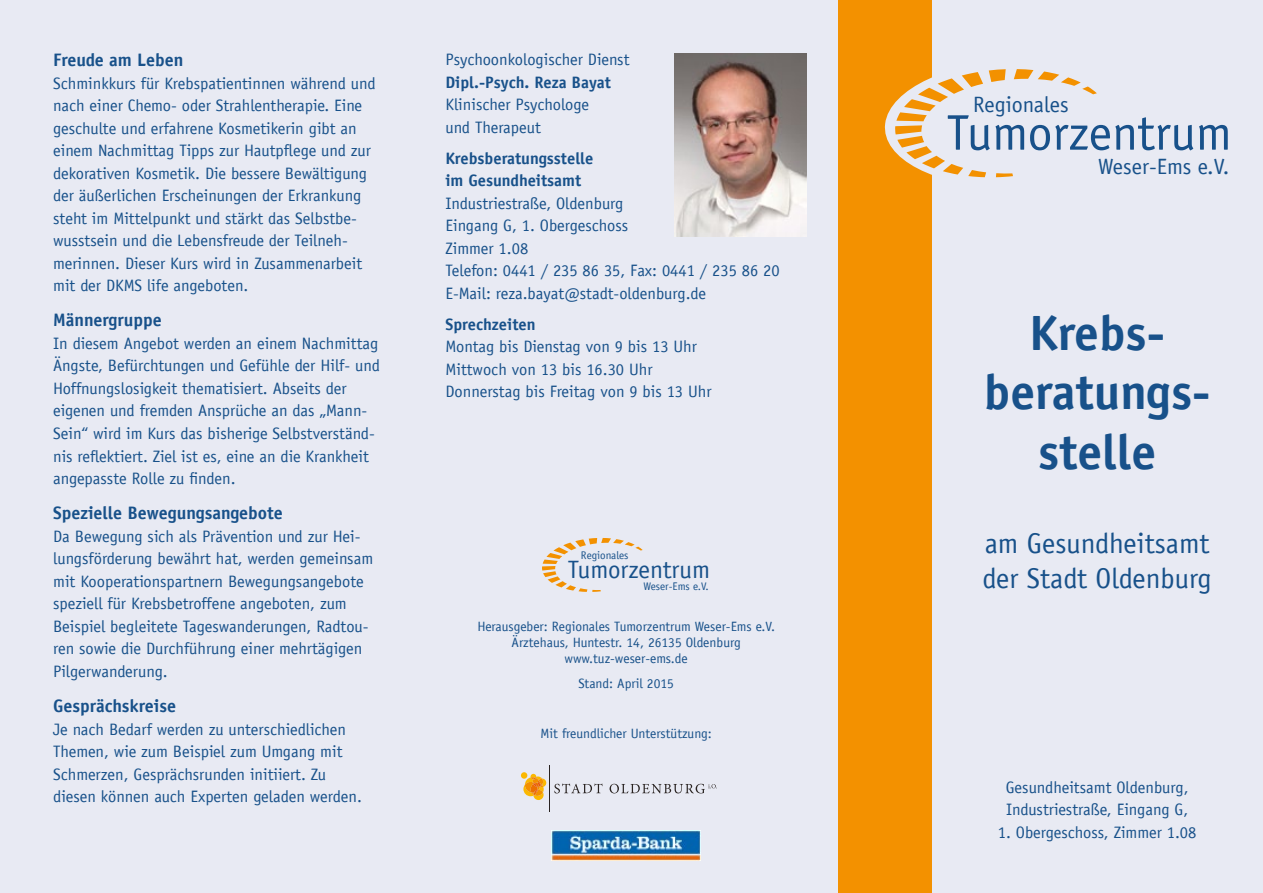
<style>
.page{position:relative;width:1263px;height:893px;background:#e8eaf3}
.page>*{position:absolute;margin:0;border:0;box-sizing:border-box;transform-origin:0 0}
.t1{font:50.1px "Officina Sans LT";color:#18518a}
.t2{font:700 49.5px/59.4px "Officina Sans LT";color:#18518a;text-align:center}
.t3{font:28.5px/34.2px "Officina Sans LT";color:#18518a}
.t4{font:25.05px "Officina Sans LT";color:#18518a}
.t5{font:22.2px "Officina Sans LT";color:#18518a}
.t6{font:700 18px "Officina Sans LT";color:#18518a}
.t7{font:16.5px/22.5px "Officina Sans LT";color:#18518a}
.t8{font:700 16.5px/22.5px "Officina Sans LT";color:#18518a}
.t9{font:13.5px/16.2px "Officina Sans LT";color:#18518a;text-align:center}
.t10{font:11.1px "Officina Sans LT";color:#18518a}
</style>
<div class="page">
<div style="left:838px;top:0;width:93px;height:893px;background:#f39100"></div>
<svg style="left:884px;top:61px;width:213px;height:126px"></svg>
<hr style="left:549px;top:765px;width:1px;height:47px;background:#292321">
<svg style="left:554px;top:784px;width:163px;height:9px"></svg>
<div style="left:521px;top:772px;width:6px;height:7px;background:#fbb800;border-radius:50%"></div>
<svg style="left:523px;top:774px;width:23px;height:26px"></svg>
<img style="left:552px;top:830px;width:148px;height:30px">
<img style="left:674px;top:53px;width:133px;height:184px">
<svg style="left:542px;top:538px;width:101px;height:54px"></svg>
<p class="t6" style="left:53px;top:49px;width:132px">Freude am Leben</p>
<p class="t7" style="left:53px;top:72px;width:324px">Schminkkurs für Krebspatientinnen während und nach einer Chemo- oder Strahlentherapie. Eine geschulte und erfahrene Kosmetikerin gibt an einem Nachmittag Tipps zur Hautpflege und zur dekorativen Kosmetik. Die bessere Bewältigung der äußerlichen Erscheinungen der Erkrankung steht im Mittelpunkt und stärkt das Selbstbe&shy;wusstsein und die Lebensfreude der Teilneh&shy;merinnen. Dieser Kurs wird in Zusammenarbeit mit der DKMS life angeboten.</p>
<p class="t6" style="left:53px;top:309px;width:110px">Männergruppe</p>
<p class="t7" style="left:53px;top:332px;width:328px">In diesem Angebot werden an einem Nachmittag Ängste, Befürchtungen und Gefühle der Hilf- und Hoffnungslosigkeit thematisiert. Abseits der eigenen und fremden Ansprüche an das „Mann-Sein“ wird im Kurs das bisherige Selbstverständ&shy;nis reflektiert. Ziel ist es, eine an die Krankheit angepasste Rolle zu finden.</p>
<p class="t6" style="left:53px;top:502px;width:231px">Spezielle Bewegungsangebote</p>
<p class="t7" style="left:53px;top:525px;width:322px">Da Bewegung sich als Prävention und zur Hei&shy;lungsförderung bewährt hat, werden gemeinsam mit Kooperationspartnern Bewegungsangebote speziell für Krebsbetroffene angeboten, zum Beispiel begleitete Tageswanderungen, Radtou&shy;ren sowie die Durchführung einer mehrtägigen Pilgerwanderung.</p>
<p class="t6" style="left:53px;top:695px;width:125px">Gesprächskreise</p>
<p class="t7" style="left:53px;top:718px;width:310px">Je nach Bedarf werden zu unterschiedlichen Themen, wie zum Beispiel zum Umgang mit Schmerzen, Gesprächsrunden initiiert. Zu diesen können auch Experten geladen werden.</p>
<p class="t7" style="left:445px;top:48px;width:186px">Psychoonkologischer Dienst</p>
<p class="t8" style="left:445px;top:71px;width:167px">Dipl.-Psych. Reza Bayat</p>
<p class="t7" style="left:445px;top:93px;width:145px">Klinischer Psychologe und Therapeut</p>
<p class="t8" style="left:445px;top:147px;width:149px">Krebsberatungsstelle im Gesundheitsamt</p>
<p class="t7" style="left:445px;top:192px;width:336px">Industriestraße, Oldenburg<br>Eingang G, 1. Obergeschoss<br>Zimmer 1.08<br>Telefon: 0441 / 235 86 35, Fax: 0441 / 235 86 20<br>E-Mail: reza.bayat@stadt-oldenburg.de</p>
<p class="t8" style="left:445px;top:313px;width:92px">Sprechzeiten</p>
<p class="t7" style="left:445px;top:335px;width:268px">Montag bis Dienstag von 9 bis 13 Uhr<br>Mittwoch von 13 bis 16.30 Uhr<br>Donnerstag bis Freitag von 9 bis 13 Uhr</p>
<p class="t10" style="left:581px;top:549px;width:49px">Regionales</p>
<h3 class="t4" style="left:568px;top:555px;width:144px">Tumorzentrum</h3>
<p class="t10" style="left:643px;top:580px;width:67px">Weser-Ems e.V.</p>
<p class="t9" style="left:477px;top:618px;width:299px">Herausgeber: Regionales Tumorzentrum Weser-Ems e.V.<br>Ärztehaus, Huntestr. 14, 26135 Oldenburg www.tuz-weser-ems.de</p>
<p class="t9" style="left:578px;top:675px;width:97px">Stand: April 2015</p>
<p class="t9" style="left:540px;top:725px;width:173px">Mit freundlicher Unterstützung:</p>
<h3 class="t5" style="left:973px;top:91px;width:97px">Regionales</h3>
<h1 class="t1" style="left:946px;top:103px;width:287px">Tumorzentrum</h1>
<h3 class="t5" style="left:1098px;top:153px;width:133px">Weser-Ems e.V.</h3>
<h2 class="t2" style="left:984px;top:303px;width:228px">Krebs&shy;beratungs&shy;stelle</h2>
<h3 class="t3" style="left:982px;top:527px;width:231px">am Gesundheitsamt der Stadt Oldenburg</h3>
<p class="t7" style="left:1006px;top:776px;width:184px">Gesundheitsamt Oldenburg,<br>Industriestraße, Eingang G,</p>
<p class="t7" style="left:998px;top:821px;width:200px">1. Obergeschoss, Zimmer 1.08</p>
</div>
